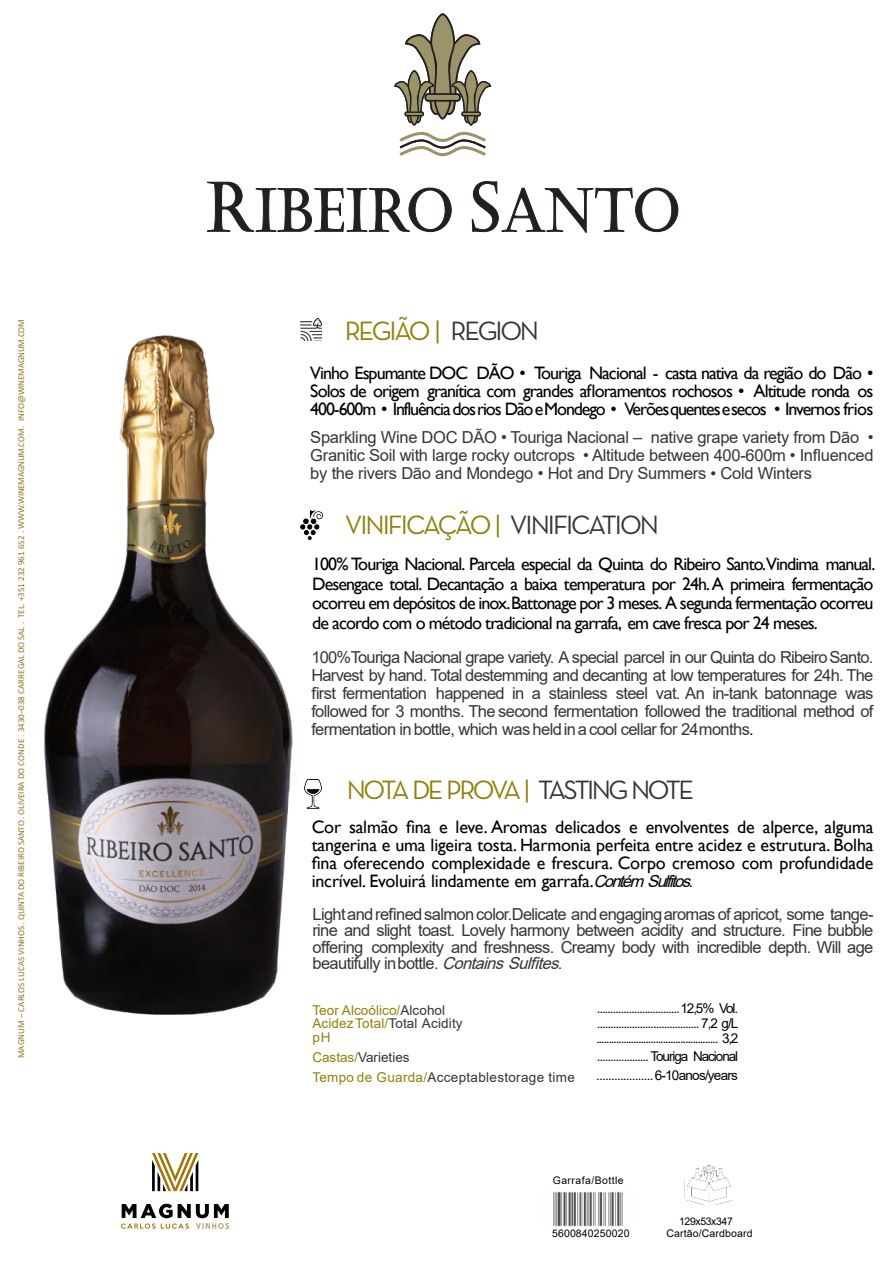
<style>
.page{position:relative;width:894px;height:1276px;background:#fff}
.page>*{position:absolute;margin:0;border:0;box-sizing:border-box;transform-origin:0 0}
.t1{font:27px "Neutra Text";letter-spacing:-.09em;color:#908009}
.t2{font:18px/18px "Gill Sans";letter-spacing:-.05em;color:#000;text-align:justify}
.t3{font:16.5px/18px "Arial";letter-spacing:-.035em;color:#353535;text-align:justify}
.t4{font:13.5px/15px "Arial";letter-spacing:-.08em;color:#000;text-align:justify}
.t5{font:13.5px/19.6px "Arial";letter-spacing:.02em;color:#343434}
.t6{font:13.5px/13.5px "Arial";letter-spacing:.01em;color:#908009}
.t7{font:10.5px "Arial";letter-spacing:.015em;color:#000}
.t8{font:10.5px "Arial";letter-spacing:.045em;color:#000}
.t9{font:10.5px "Arial";letter-spacing:-.035em;color:#000}
.t10{font:9px "Calibri";letter-spacing:-.005em;color:#9a7124}
.s1{color:#343434}
.s2{font-family:"Gill Sans"}
.s3{color:#000}
.s4{font-family:"Arial";font-style:italic;font-size:16.5px}
.s5{font-style:italic}
.s6{color:#908009}
</style>
<div class="page">
<img style="left:553px;top:1191px;width:70px;height:36px">
<img style="left:684px;top:1165px;width:49px;height:40px">
<svg style="left:152px;top:1153px;width:46px;height:38px"></svg>
<svg style="left:121px;top:1204px;width:108px;height:25px"></svg>
<img style="left:196px;top:1223px;width:33px;height:6px">
<svg style="left:207px;top:182px;width:245px;height:50px"></svg>
<svg style="left:471px;top:181px;width:207px;height:52px"></svg>
<svg style="left:394px;top:13px;width:98px;height:144px"></svg>
<svg style="left:461px;top:111px;width:20px;height:5px"></svg>
<img style="left:44px;top:318px;width:279px;height:697px">
<p class="t10" style="left:18px;top:1058px;width:740px;rotate:-90deg">MAGNUM – CARLOS LUCAS VINHOS . QUINTA DO RIBEIRO SANTO .OLIVEIRA DO CONDE . 3430–038 CARREGALDO SAL . TEL. +351 232 961 652 . WWW.WINEMAGNUM.COM. INFO@WINEMAGNUM.COM</p>
<h1 class="t1" style="left:345px;top:321px;width:196px">REGIÃO | <span class="s1">REGION</span></h1>
<p class="t2" style="left:310px;top:366px;width:564px">Vinho Espumante DOC DÃO • Touriga Nacional - casta nativa da região do Dão • Solos de origem granítica com grandes afloramentos rochosos • Altitude ronda os 400-600m • Influênciadosrios DãoeMondego • Verõesquentesesecos • Invernos frios</p>
<p class="t3" style="left:310px;top:429px;width:564px">Sparkling Wine DOC DÃO • Touriga Nacional – native grape variety from Dão • Granitic Soil with large rocky outcrops • Altitude between 400-600m • Influenced by the rivers Dão and Mondego • Hot and Dry Summers <span class="s2">•</span> Cold Winters</p>
<h1 class="t1" style="left:345px;top:515px;width:316px">VINIFICAÇÃO | <span class="s1">VINIFICATION</span></h1>
<p class="t2" style="left:312px;top:556px;width:564px;line-height:19.5px">100% Touriga Nacional. Parcela especial da Quinta do Ribeiro Santo.Vindima manual.<br>Desengace total. Decantação a baixa temperatura por 24h.A primeira fermentação ocorreu em depósitos de inox.Battonage por 3 meses. A segunda fermentação ocorreu de acordo com o método tradicional na garrafa, em cave fresca por 24 meses.</p>
<p class="t3" style="left:311px;top:650px;width:563px">100%Touriga Nacional grape variety. A special parcel in our Quinta do Ribeiro Santo.<br>Harvest by hand. Total destemming and decanting at low temperatures for 24h. The first fermentation happened in a stainless steel vat. An in-tank batonnage was followed for 3 months. The second fermentation followed the traditional method of fermentation in bottle, which was heldina cool cellar for 24months<span class="s3">.</span></p>
<h1 class="t1" style="left:347px;top:780px;width:349px">NOTA DE PROVA | <span class="s1">TASTING NOTE</span></h1>
<p class="t2" style="left:312px;top:820px;width:563px">Cor salmão fina e leve. Aromas delicados e envolventes de alperce, alguma tangerina e uma ligeira tosta. Harmonia perfeita entre acidez e estrutura. Bolha fina oferecendo complexidade e frescura. Corpo cremoso com profundidade incrível. Evoluirá lindamente em garrafa.<span class="s4">ContémSulfitos.</span></p>
<p class="t3" style="left:312px;top:907px;width:562px;line-height:16.5px">Lightandrefinedsalmon color.Delicate andengagingaromas of apricot, some tange&shy;rine and slight toast. Lovely harmony between acidity and structure. Fine bubble offering complexity and freshness. Creamy body with incredible depth. Will age beautifully inbottle. <span class="s5">ContainsSulfites</span>.</p>
<p class="t6" style="left:312px;top:1004px;width:152px">Teor Alcoólico/<span class="s1">Alcohol<br></span>AcidezTotal/<span class="s1">Total Acidity </span>pH</p>
<p class="t5" style="left:312px;top:1049px;width:264px"><span class="s6">Castas/</span>Varieties<br><span class="s6">Tempo de Guarda/</span>Acceptablestorage time</p>
<p class="t4" style="left:596px;top:1001px;width:144px">...............................12,5% Vol. ...................................... 7,2 g/L ................................................. 3,2</p>
<p class="t4" style="left:596px;top:1048px;width:144px;line-height:18.6px">................... Touriga Nacional ...................6-10anos/years</p>
<p class="t8" style="left:553px;top:1176px;width:72px">Garrafa/Bottle</p>
<p class="t9" style="left:679px;top:1218px;width:55px">129x53x347</p>
<p class="t7" style="left:552px;top:1229px;width:79px">5600840250020</p>
<p class="t7" style="left:666px;top:1229px;width:88px">Cartão/Cardboard</p>
</div>
